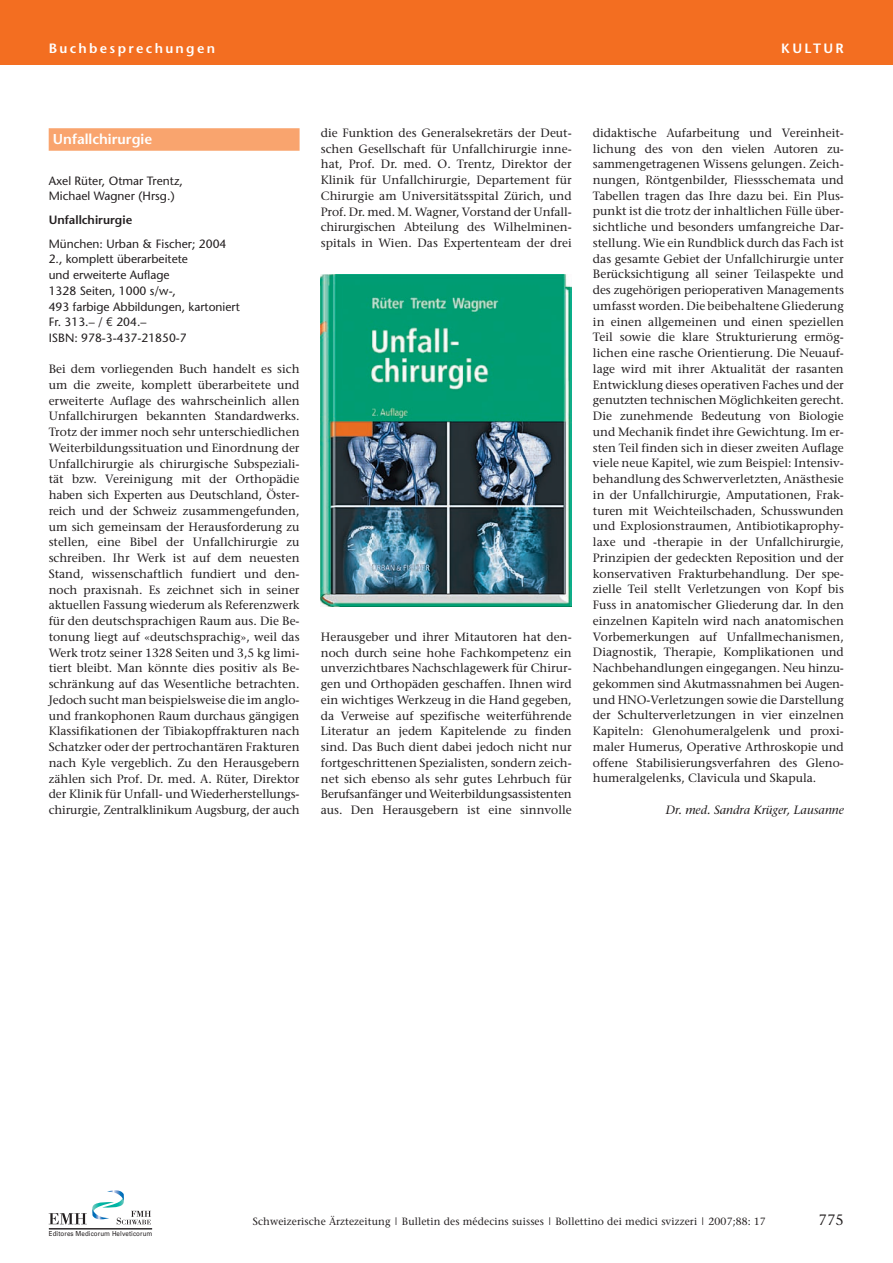
<style>
.page{position:relative;width:893px;height:1263px;background:#fff}
.page>*{position:absolute;margin:0;border:0;box-sizing:border-box;transform-origin:0 0}
.t1{font:15px "Stone Serif";color:#231f20}
.t2{font:600 14.25px "Stone Sans";color:#fff}
.t3{font:600 13.5px "Stone Sans";letter-spacing:.17em;color:#fff}
.t4{font:12px/15.8px "Stone Serif";color:#231f20;text-align:justify}
.t5{font:12px/15.8px "Stone Sans";color:#231f20}
.t6{font:italic 12px "Stone Serif";color:#231f20}
.t7{font:600 12px "Stone Sans";color:#231f20}
.t8{font:10.5px "Stone Serif";letter-spacing:.01em;color:#231f20}
.t9{font:6.9px "Univers";letter-spacing:.015em;color:#231f20;scale:.9 1}
.s1{font-family:"Linotype Euro Font Ato F"}
</style>
<div class="page">
<svg style="left:49px;top:1190px;width:102px;height:34px"></svg>
<hr style="left:49px;top:1228px;width:103px;height:1px;background:#231f20">
<div style="left:0;top:0;width:893px;height:64px;background:#f36e21"></div>
<div style="left:49px;top:128px;width:251px;height:23px;background:#f9a46e"></div>
<img style="left:321px;top:275px;width:251px;height:331px">
<p class="t3" style="left:49px;top:42px;width:168px">Buchbesprechungen</p>
<p class="t3" style="left:781px;top:42px;width:64px">KULTUR</p>
<p class="t2" style="left:53px;top:134px;width:101px">Unfallchirurgie</p>
<p class="t5" style="left:49px;top:174px;width:136px">Axel Rüter, Otmar Trentz,<br>Michael Wagner (Hrsg.)</p>
<p class="t7" style="left:49px;top:215px;width:85px">Unfallchirurgie</p>
<p class="t5" style="left:49px;top:237px;width:193px">München: Urban &amp; Fischer; 2004<br>2., komplett überarbeitete<br>und erweiterte Auflage<br>1328 Seiten, 1000 s/w-,<br>493 farbige Abbildungen, kartoniert<br>Fr. 313.– / <span class="s1">F</span> 204.–<br>ISBN: 978-3-437-21850-7</p>
<p class="t4" style="left:49px;top:362px;width:252px">Bei dem vorliegenden Buch handelt es sich um die zweite, komplett überarbeitete und erweiterte Auflage des wahrscheinlich allen Unfallchirurgen bekannten Standardwerks.<br>Trotz der immer noch sehr unterschiedlichen Weiterbildungssituation und Einordnung der Unfallchirurgie als chirurgische Subspeziali&shy;tät bzw. Vereinigung mit der Orthopädie haben sich Experten aus Deutschland, Öster&shy;reich und der Schweiz zusammengefunden, um sich gemeinsam der Herausforderung zu stellen, eine Bibel der Unfallchirurgie zu schreiben. Ihr Werk ist auf dem neuesten Stand, wissenschaftlich fundiert und den&shy;noch praxisnah. Es zeichnet sich in seiner aktuellen Fassung wiederum als Referenzwerk für den deutschsprachigen Raum aus. Die Be&shy;tonung liegt auf «deutschsprachig», weil das Werk trotz seiner 1328 Seiten und 3,5 kg limi&shy;tiert bleibt. Man könnte dies positiv als Be&shy;schränkung auf das Wesentliche betrachten.<br>Jedoch sucht man beispielsweise die im anglo&shy;und frankophonen Raum durchaus gängigen Klassifikationen der Tibiakopffrakturen nach Schatzker oder der pertrochantären Frakturen nach Kyle vergeblich. Zu den Herausgebern zählen sich Prof. Dr. med. A. Rüter, Direktor der Klinik für Unfall- und Wiederherstellungs&shy;chirurgie, Zentralklinikum Augsburg, der auch</p>
<p class="t4" style="left:321px;top:126px;width:252px">die Funktion des Generalsekretärs der Deut&shy;schen Gesellschaft für Unfallchirurgie inne&shy;hat, Prof. Dr. med. O. Trentz, Direktor der Klinik für Unfallchirurgie, Departement für Chirurgie am Universitätsspital Zürich, und Prof. Dr. med. M. Wagner, Vorstand der Unfall&shy;chirurgischen Abteilung des Wilhelminen&shy;spitals in Wien. Das Expertenteam der drei</p>
<p class="t4" style="left:321px;top:630px;width:252px">Herausgeber und ihrer Mitautoren hat den&shy;noch durch seine hohe Fachkompetenz ein unverzichtbares Nachschlagewerk für Chirur&shy;gen und Orthopäden geschaffen. Ihnen wird ein wichtiges Werkzeug in die Hand gegeben, da Verweise auf spezifische weiterführende Literatur an jedem Kapitelende zu finden sind. Das Buch dient dabei jedoch nicht nur fortgeschrittenen Spezialisten, sondern zeich&shy;net sich ebenso als sehr gutes Lehrbuch für Berufsanfänger und Weiterbildungsassistenten aus. Den Herausgebern ist eine sinnvolle</p>
<p class="t4" style="left:593px;top:126px;width:252px">didaktische Aufarbeitung und Vereinheit&shy;lichung des von den vielen Autoren zu&shy;sammengetragenen Wissens gelungen. Zeich&shy;nungen, Röntgenbilder, Fliessschemata und Tabellen tragen das Ihre dazu bei. Ein Plus&shy;punkt ist die trotz der inhaltlichen Fülle über&shy;sichtliche und besonders umfangreiche Dar&shy;stellung. Wie ein Rundblick durch das Fach ist das gesamte Gebiet der Unfallchirurgie unter Berücksichtigung all seiner Teilaspekte und des zugehörigen perioperativen Managements umfasst worden. Die beibehaltene Gliederung in einen allgemeinen und einen speziellen Teil sowie die klare Strukturierung ermög&shy;lichen eine rasche Orientierung. Die Neuauf&shy;lage wird mit ihrer Aktualität der rasanten Entwicklung dieses operativen Faches und der genutzten technischen Möglichkeiten gerecht.<br>Die zunehmende Bedeutung von Biologie und Mechanik findet ihre Gewichtung. Im er&shy;sten Teil finden sich in dieser zweiten Auflage viele neue Kapitel, wie zum Beispiel: Intensiv&shy;behandlung des Schwerverletzten, Anästhesie in der Unfallchirurgie, Amputationen, Frak&shy;turen mit Weichteilschaden, Schusswunden und Explosionstraumen, Antibiotikaprophy&shy;laxe und -therapie in der Unfallchirurgie, Prinzipien der gedeckten Reposition und der konservativen Frakturbehandlung. Der spe&shy;zielle Teil stellt Verletzungen von Kopf bis Fuss in anatomischer Gliederung dar. In den einzelnen Kapiteln wird nach anatomischen Vorbemerkungen auf Unfallmechanismen, Diagnostik, Therapie, Komplikationen und Nachbehandlungen eingegangen. Neu hinzu&shy;gekommen sind Akutmassnahmen bei Augen&shy;und HNO-Verletzungen sowie die Darstellung der Schulterverletzungen in vier einzelnen Kapiteln: Glenohumeralgelenk und proxi&shy;maler Humerus, Operative Arthroskopie und offene Stabilisierungsverfahren des Gleno&shy;humeralgelenks, Clavicula und Skapula.</p>
<p class="t6" style="left:666px;top:805px;width:180px">Dr. med. Sandra Krüger, Lausanne</p>
<p class="t9" style="left:49px;top:1229px;width:117px">Editores Medicorum Helveticorum</p>
<p class="t8" style="left:253px;top:1217px;width:515px">Schweizerische Ärztezeitung | Bulletin des médecins suisses | Bollettino dei medici svizzeri | 2007;88: 17</p>
<p class="t1" style="left:818px;top:1213px;width:27px">775</p>
</div>
